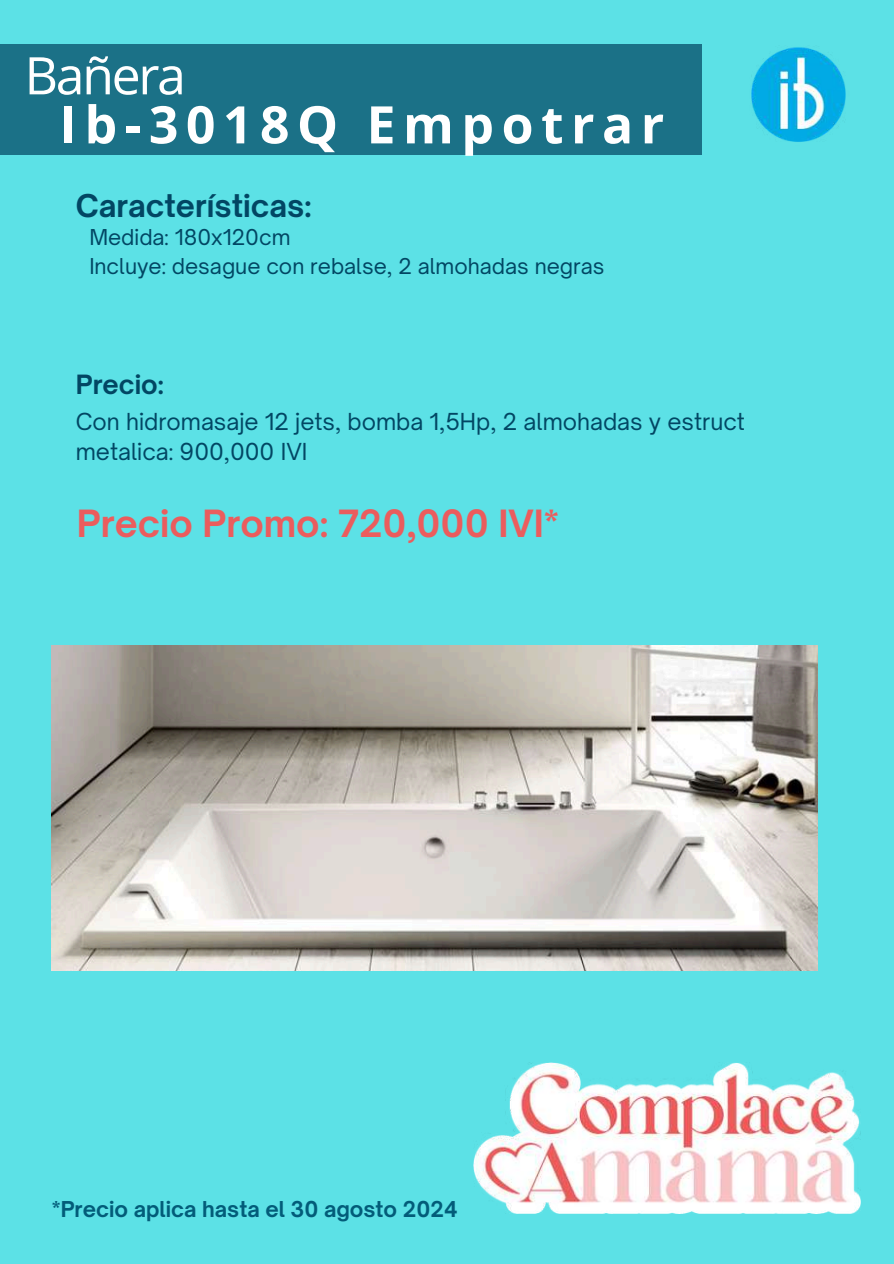
<style>
.page{position:relative;width:894px;height:1264px;background:#fff}
.page>*{position:absolute;margin:0;border:0;box-sizing:border-box;transform-origin:0 0}
.t1{font:700 51.75px "Open Sans";letter-spacing:.145em;color:#fff}
.t2{font:51.75px "Open Sans";letter-spacing:-.045em;color:#fff}
.t3{font:700 35.85px "Open Sauce One";color:#eb5c5d}
.t4{font:700 29.85px "Open Sauce One";color:#024663}
.t5{font:700 25.35px "Open Sauce One";color:#024663}
.t6{font:22.35px/30.3px "Open Sauce One";color:#024663}
.t7{font:20.85px/29.2px "Open Sauce One";color:#024663}
.t8{font:700 20.85px "Open Sauce One";color:#035c79}
</style>
<div class="page">
<div style="left:0;top:0;width:893px;height:1263px;background:#5ce1e6"></div>
<div style="left:0;top:44px;width:701px;height:111px;background:#1b7187"></div>
<img style="left:751px;top:47px;width:95px;height:95px">
<img style="left:52px;top:645px;width:765px;height:325px">
<img style="left:473px;top:1062px;width:387px;height:151px">
<h1 class="t2" style="left:24px;top:39px;width:163px">Bañera</h1>
<h1 class="t1" style="left:60px;top:88px;width:605px">Ib-3018Q Empotrar</h1>
<h3 class="t4" style="left:76px;top:187px;width:237px">Características:</h3>
<p class="t7" style="left:89px;top:222px;width:516px">Medida: 180x120cm<br>Incluye: desague con rebalse, 2 almohadas negras</p>
<p class="t5" style="left:76px;top:369px;width:90px">Precio:</p>
<p class="t6" style="left:76px;top:406px;width:670px">Con hidromasaje 12 jets, bomba 1,5Hp, 2 almohadas y estruct metalica: 900,000 IVI</p>
<h2 class="t3" style="left:77px;top:501px;width:483px">Precio Promo: 720,000 IVI*</h2>
<p class="t8" style="left:52px;top:1196px;width:407px">*Precio aplica hasta el 30 agosto 2024</p>
</div>
